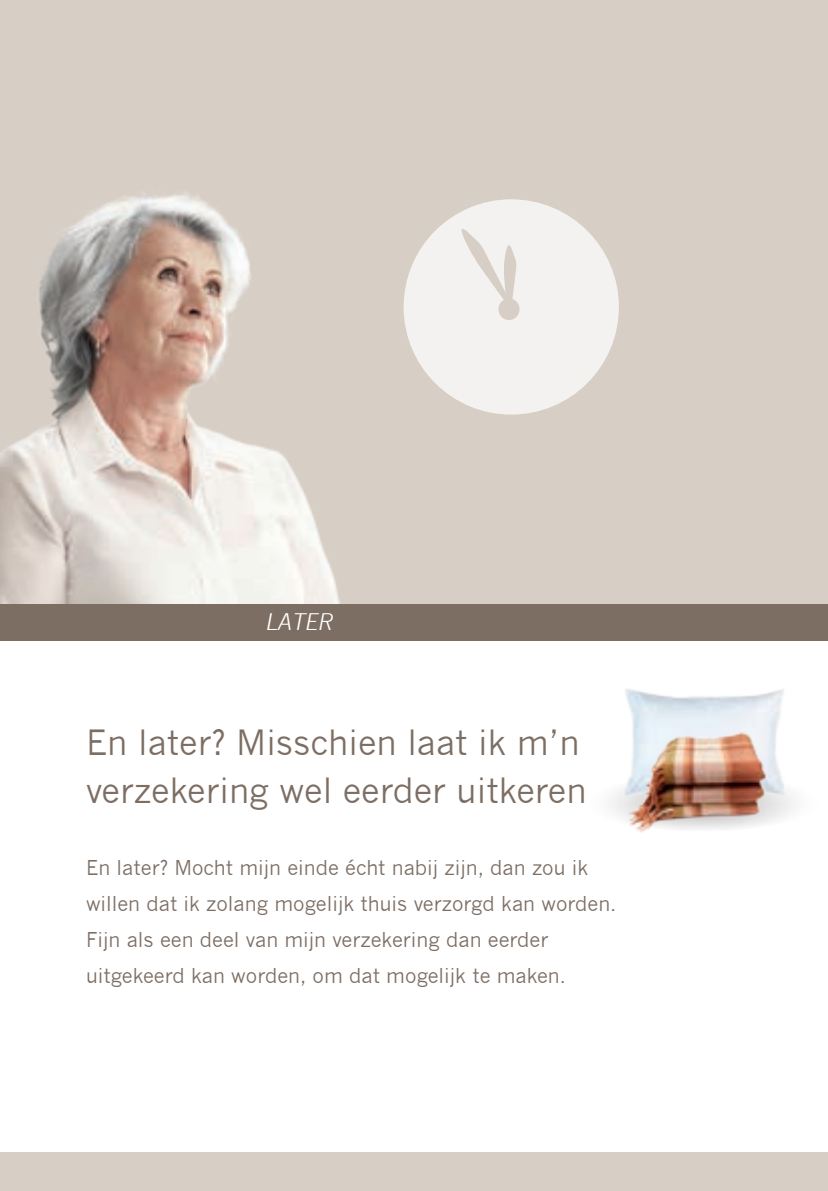
<style>
.page{position:relative;width:828px;height:1191px;background:#fff}
.page>*{position:absolute;margin:0;border:0;box-sizing:border-box;transform-origin:0 0}
.t1{font:34px/48px "News Gothic";color:#7d6e64}
.t2{font:italic 22.4px "News Gothic";color:#fff}
.t3{font:20px/36px "News Gothic";color:#7d6e64}
</style>
<div class="page">
<div style="left:0;top:0;width:828px;height:629px;background:#d7cec5"></div>
<div style="left:0;top:442px;width:828px;height:199px;background:#d7cec5"></div>
<div style="left:0;top:1152px;width:828px;height:39px;background:#d7cec5"></div>
<img style="left:73px;top:191px;width:344px;height:450px">
<img style="left:0;top:225px;width:73px;height:416px">
<div style="left:0;top:603px;width:828px;height:37px;background:#7d6e64"></div>
<img style="left:625px;top:688px;width:169px;height:112px">
<img style="left:611px;top:722px;width:172px;height:111px">
<div style="left:403px;top:199px;width:216px;height:215px;background:#f4f2f0;border-radius:50%"></div>
<svg style="left:461px;top:229px;width:59px;height:91px"></svg>
<div style="left:498px;top:298px;width:21px;height:22px;background:#d7cec5;border-radius:50%"></div>
<p class="t2" style="left:265px;top:608px;width:68px">LATER</p>
<h1 class="t1" style="left:86px;top:719px;width:502px">En later? Misschien laat ik m’n verzekering wel eerder uitkeren</h1>
<p class="t3" style="left:86px;top:850px;width:532px">En later? Mocht mijn einde écht nabij zijn, dan zou ik willen dat ik zolang mogelijk thuis verzorgd kan worden.<br>Fijn als een deel van mijn verzekering dan eerder uitgekeerd kan worden, om dat mogelijk te maken.</p>
</div>
